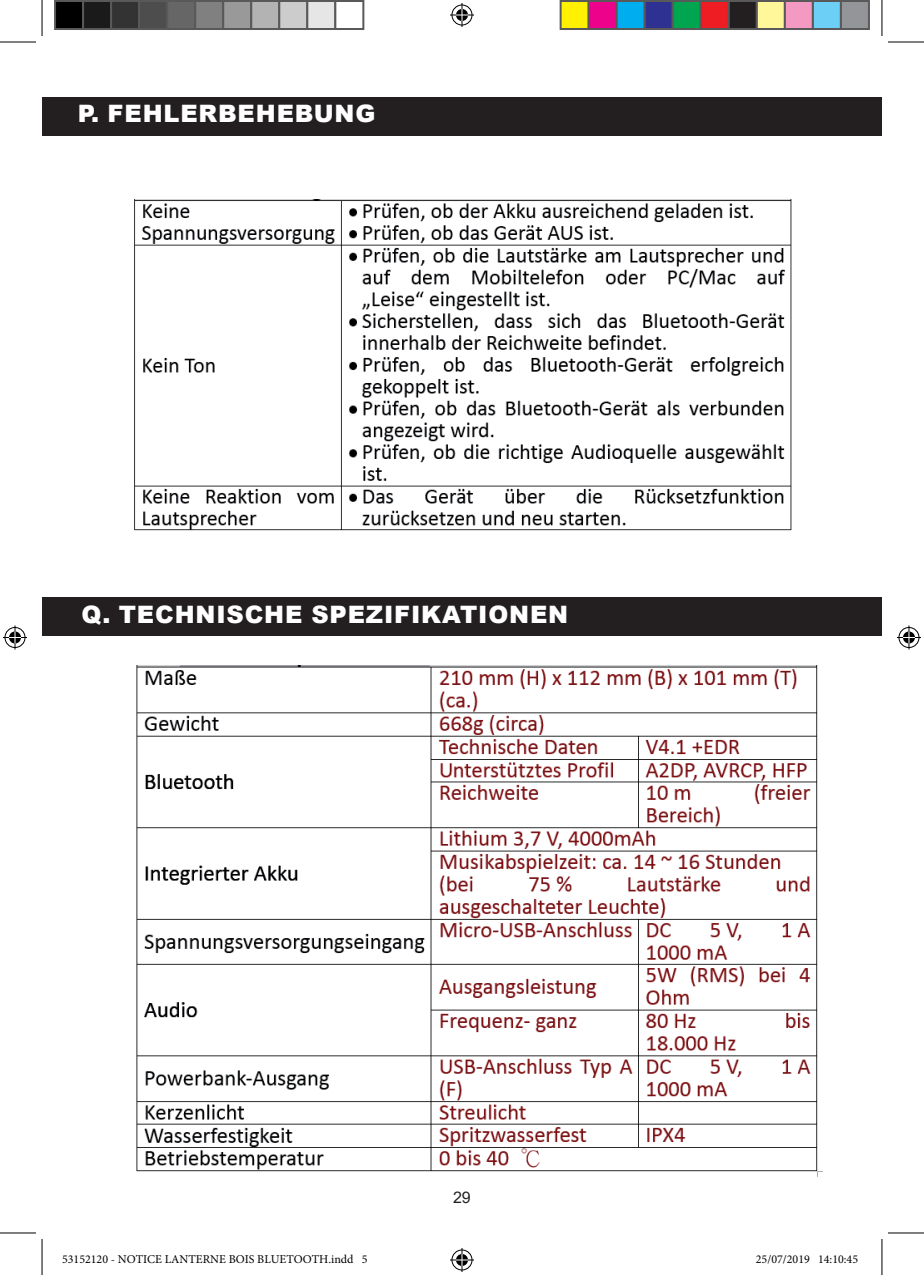
<style>
.page{position:relative;width:924px;height:1275px;background:#fff}
.page>*{position:absolute;margin:0;border:0;box-sizing:border-box;transform-origin:0 0}
.t1{font:900 24px "Arial";letter-spacing:.035em;color:#fff}
.t2{font:16px "Arial";color:#231f20}
.t3{font:12px "Minion Pro";color:#000}
</style>
<div class="page">
<div style="left:42px;top:97px;width:839px;height:38px;background:#231f20"></div>
<div style="left:43px;top:597px;width:838px;height:38px;background:#231f20"></div>
<img style="left:134px;top:200px;width:658px;height:331px">
<img style="left:136px;top:666px;width:685px;height:510px">
<hr style="left:0;top:42px;width:36px;height:1px;background:#000">
<hr style="left:887px;top:42px;width:36px;height:1px;background:#000">
<hr style="left:0;top:1232px;width:36px;height:1px;background:#000">
<hr style="left:887px;top:1232px;width:36px;height:1px;background:#000">
<hr style="left:42px;top:0;width:1px;height:36px;background:#000">
<hr style="left:42px;top:1239px;width:1px;height:36px;background:#000">
<hr style="left:881px;top:0;width:1px;height:36px;background:#000">
<hr style="left:881px;top:1239px;width:1px;height:36px;background:#000">
<svg style="left:450px;top:3px;width:24px;height:24px"></svg>
<svg style="left:450px;top:1248px;width:24px;height:24px"></svg>
<svg style="left:3px;top:625px;width:24px;height:24px"></svg>
<svg style="left:897px;top:625px;width:23px;height:24px"></svg>
<div style="left:55px;top:1px;width:28px;height:28px;background:#000"></div>
<div style="left:54px;top:0;width:30px;height:30px;border:2px solid #595959"></div>
<div style="left:83px;top:1px;width:28px;height:28px;background:#1a1a1a"></div>
<div style="left:82px;top:0;width:30px;height:30px;border:2px solid #595959"></div>
<div style="left:111px;top:1px;width:28px;height:28px;background:#333"></div>
<div style="left:110px;top:0;width:30px;height:30px;border:2px solid #595959"></div>
<div style="left:139px;top:1px;width:28px;height:28px;background:#4d4d4d"></div>
<div style="left:138px;top:0;width:30px;height:30px;border:2px solid #595959"></div>
<div style="left:167px;top:1px;width:28px;height:28px;background:#666"></div>
<div style="left:166px;top:0;width:30px;height:30px;border:2px solid #595959"></div>
<div style="left:195px;top:1px;width:28px;height:28px;background:#808080"></div>
<div style="left:194px;top:0;width:30px;height:30px;border:2px solid #595959"></div>
<div style="left:223px;top:1px;width:28px;height:28px;background:#999"></div>
<div style="left:222px;top:0;width:30px;height:30px;border:2px solid #595959"></div>
<div style="left:251px;top:1px;width:28px;height:28px;background:#b3b3b3"></div>
<div style="left:250px;top:0;width:30px;height:30px;border:2px solid #595959"></div>
<div style="left:279px;top:1px;width:28px;height:28px;background:#ccc"></div>
<div style="left:278px;top:0;width:30px;height:30px;border:2px solid #595959"></div>
<div style="left:307px;top:1px;width:28px;height:28px;background:#e6e6e6"></div>
<div style="left:306px;top:0;width:30px;height:30px;border:2px solid #595959"></div>
<div style="left:334px;top:0;width:30px;height:30px;border:2px solid #595959"></div>
<div style="left:560px;top:1px;width:28px;height:28px;background:#fff101"></div>
<div style="left:559px;top:0;width:30px;height:30px;border:2px solid #595959"></div>
<div style="left:588px;top:1px;width:28px;height:28px;background:#ed028c"></div>
<div style="left:587px;top:0;width:30px;height:30px;border:2px solid #595959"></div>
<div style="left:616px;top:1px;width:28px;height:28px;background:#00aeef"></div>
<div style="left:615px;top:0;width:30px;height:30px;border:2px solid #595959"></div>
<div style="left:644px;top:1px;width:28px;height:28px;background:#2e3092"></div>
<div style="left:643px;top:0;width:30px;height:30px;border:2px solid #595959"></div>
<div style="left:672px;top:1px;width:28px;height:28px;background:#00a54f"></div>
<div style="left:671px;top:0;width:30px;height:30px;border:2px solid #595959"></div>
<div style="left:700px;top:1px;width:28px;height:28px;background:#ee1d23"></div>
<div style="left:699px;top:0;width:30px;height:30px;border:2px solid #595959"></div>
<div style="left:728px;top:1px;width:28px;height:28px;background:#231f20"></div>
<div style="left:727px;top:0;width:30px;height:30px;border:2px solid #595959"></div>
<div style="left:756px;top:1px;width:28px;height:28px;background:#fff79a"></div>
<div style="left:755px;top:0;width:30px;height:30px;border:2px solid #595959"></div>
<div style="left:784px;top:1px;width:28px;height:28px;background:#f499c2"></div>
<div style="left:783px;top:0;width:30px;height:30px;border:2px solid #595959"></div>
<div style="left:812px;top:1px;width:28px;height:28px;background:#6bcff6"></div>
<div style="left:811px;top:0;width:30px;height:30px;border:2px solid #595959"></div>
<div style="left:840px;top:1px;width:28px;height:28px;background:#939598"></div>
<div style="left:839px;top:0;width:30px;height:30px;border:2px solid #595959"></div>
<h1 class="t1" style="left:78px;top:96px;width:299px">P. FEHLERBEHEBUNG</h1>
<h1 class="t1" style="left:81px;top:597px;width:488px">Q. TECHNISCHE SPEZIFIKATIONEN</h1>
<h2 class="t2" style="left:453px;top:1186px;width:19px">29</h2>
<h2 class="t2" style="left:453px;top:1186px;width:19px">10</h2>
<p class="t3" style="left:62px;top:1251px;width:307px">53152120 - NOTICE LANTERNE BOIS BLUETOOTH.indd 5</p>
<p class="t3" style="left:755px;top:1251px;width:104px">25/07/2019 14:10:45</p>
</div>
